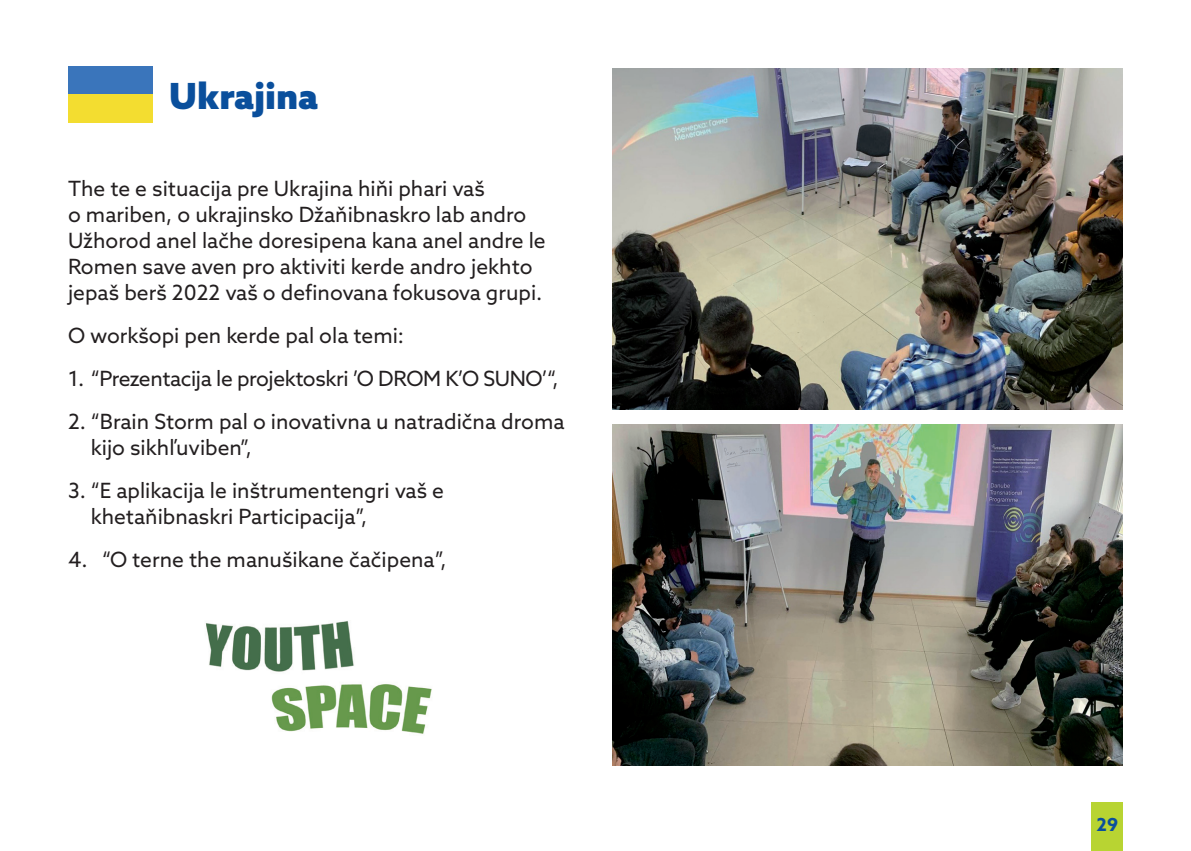
<style>
.page{position:relative;width:1191px;height:851px;background:#fff}
.page>*{position:absolute;margin:0;border:0;box-sizing:border-box;transform-origin:0 0}
.t1{font:900 36px "Azo Sans";color:#0a4f9c}
.t2{font:21px/26px "Azo Sans";color:#231f20}
.t3{font:21px "Azo Sans";letter-spacing:-.02em;color:#231f20}
.t4{font:700 18px "Azo Sans";color:#0a4f9c}
</style>
<div class="page">
<div style="left:1091px;top:802px;width:32px;height:48px;background:#b8d432"></div>
<div style="left:68px;top:66px;width:84px;height:56px;background:#3a75bb"></div>
<div style="left:68px;top:94px;width:84px;height:28px;background:#f3dd30"></div>
<img style="left:612px;top:68px;width:511px;height:341px">
<img style="left:612px;top:424px;width:511px;height:341px">
<img style="left:205px;top:620px;width:227px;height:114px">
<h1 class="t1" style="left:169px;top:72px;width:150px">Ukrajina</h1>
<p class="t2" style="left:68px;top:175px;width:479px">The te e situacija pre Ukrajina hiňi phari vaš<br>o mariben, o ukrajinsko Džaňibnaskro lab andro Užhorod anel lačhe doresipena kana anel andre le Romen save aven pro aktiviti kerde andro jekhto jepaš berš 2022 vaš o definovana fokusova grupi.</p>
<p class="t2" style="left:68px;top:322px;width:337px">O workšopi pen kerde pal ola temi:</p>
<p class="t3" style="left:68px;top:364px;width:492px">1. “Prezentacija le projektoskri ’O DROM K’O SUNO’“,</p>
<p class="t2" style="left:91px;top:408px;width:475px;text-indent:-23px">2. “Brain Storm pal o inovativna u natradična droma kijo sikhľuviben”,</p>
<p class="t2" style="left:91px;top:477px;width:355px;text-indent:-23px">3. “E aplikacija le inštrumentengri vaš e khetaňibnaskri Participacija”,</p>
<p class="t2" style="left:68px;top:546px;width:380px">4. “O terne the manušikane čačipena”,</p>
<p class="t4" style="left:1096px;top:812px;width:23px">29</p>
</div>
